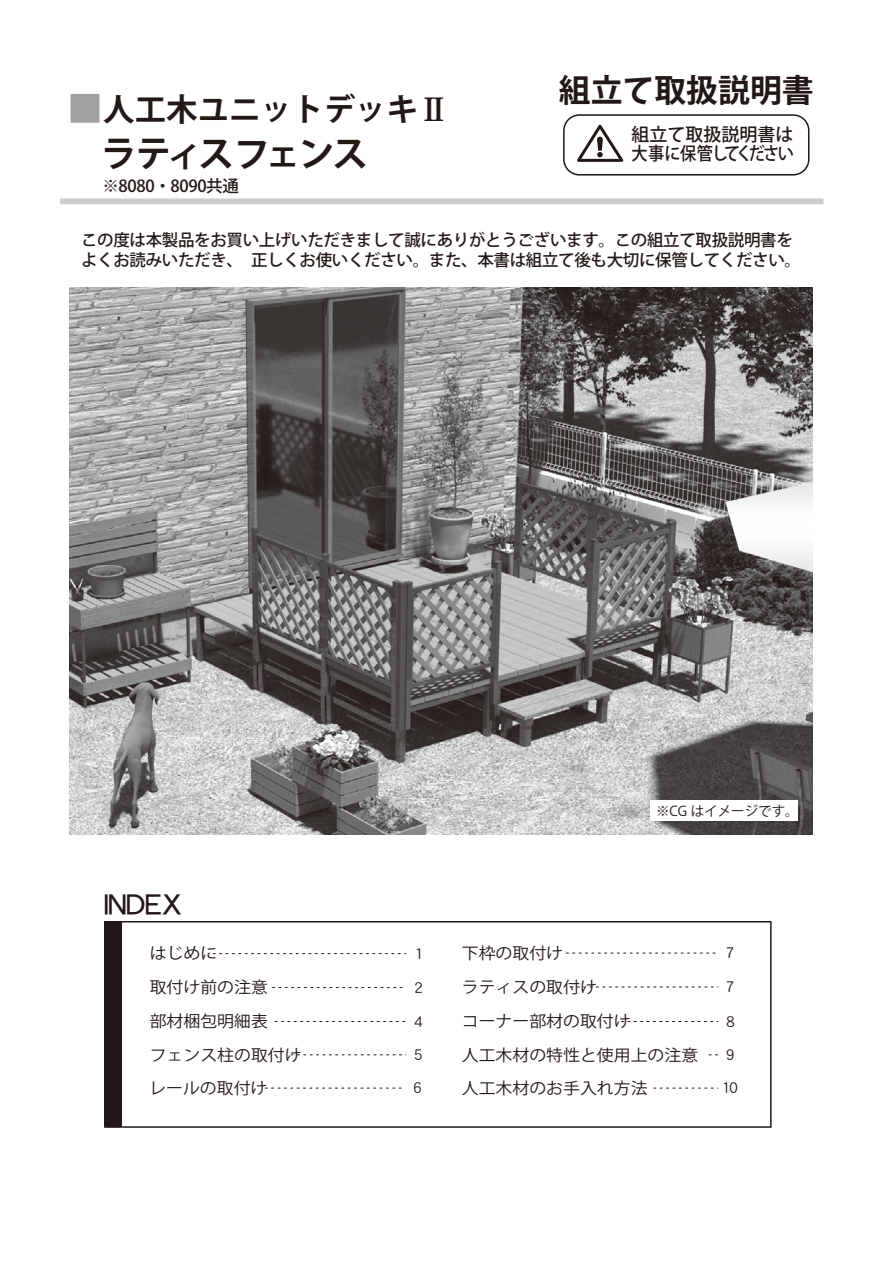
<style>
.page{position:relative;width:893px;height:1263px;background:#fff}
.page>*{position:absolute;margin:0;border:0;box-sizing:border-box;transform-origin:0 0}
.t1{font:700 36px "Koz Go Pr 6 N";letter-spacing:-.08em;color:#221815}
.t2{font:700 31.8px "Koz Go Pr 6 N";color:#221815}
.t3{font:700 31.5px "Koz Go Pr 6 N";color:#221815}
.t4{font:28.8px "DFHS Gothic W5 WING RKSJ H";color:#221815}
.t5{font:500 18px/19.5px "Koz Go Pr 6 N";color:#221815}
.t6{font:500 16.5px/19.8px "Koz Go Pr 6 N";letter-spacing:-.02em;color:#221815}
.t7{font:16.05px "Koz Go Pr 6 N";color:#221815;scale:1.05 1}
.t8{font:14.85px "DFHS Gothic W3 WING RKSJ H";color:#221815}
.t9{font:13.5px "Koz Go Pr 6 N";color:#221815}
.s1{font-size:36px;color:#9fa0a0}
.s2{font-family:"Koz Min Pr 6 N"}
</style>
<div class="page">
<img style="left:69px;top:288px;width:743px;height:546px">
<div style="left:60px;top:198px;width:763px;height:6px;background:#cccdcd"></div>
<div style="left:563px;top:114px;width:246px;height:62px;border:2px solid #221815;border-radius:16px"></div>
<div style="left:104px;top:922px;width:18px;height:205px;background:#221815"></div>
<div style="left:103px;top:921px;width:669px;height:207px;border:1px solid #221815"></div>
<svg style="left:213px;top:953px;width:193px;height:1px"></svg>
<svg style="left:272px;top:987px;width:131px;height:1px"></svg>
<svg style="left:275px;top:1021px;width:131px;height:1px"></svg>
<svg style="left:291px;top:1054px;width:115px;height:1px"></svg>
<svg style="left:265px;top:1088px;width:137px;height:1px"></svg>
<svg style="left:566px;top:953px;width:150px;height:1px"></svg>
<svg style="left:571px;top:986px;width:147px;height:1px"></svg>
<svg style="left:621px;top:1021px;width:97px;height:1px"></svg>
<svg style="left:654px;top:1088px;width:64px;height:1px"></svg>
<svg style="left:577px;top:124px;width:47px;height:38px"></svg>
<div style="left:650px;top:800px;width:147px;height:20px;background:#fff"></div>
<h3 class="t3" style="left:67px;top:91px;width:384px"><span class="s1">■</span>人工木ユニットデッキ<span class="s2">Ⅱ</span></h3>
<h1 class="t1" style="left:101px;top:134px;width:269px">ラティスフェンス</h1>
<p class="t6" style="left:102px;top:176px;width:138px">※8080・8090共通</p>
<h2 class="t2" style="left:559px;top:72px;width:256px">組立て取扱説明書</h2>
<p class="t5" style="left:632px;top:125px;width:164px">組立て取扱説明書は大事に保管してください</p>
<p class="t6" style="left:81px;top:230px;width:722px">この度は本製品をお買い上げいただきまして誠にありがとうございます。この組立て取扱説明書をよくお読みいただき、正しくお使いください。また、本書は組立て後も大切に保管してください。</p>
<h3 class="t4" style="left:104px;top:890px;width:79px">ＩＮＤＥＸ</h3>
<p class="t7" style="left:150px;top:944px;width:66px">はじめに</p>
<p class="t8" style="left:414px;top:946px;width:10px">1</p>
<p class="t7" style="left:150px;top:978px;width:114px">取付け前の注意</p>
<p class="t8" style="left:414px;top:980px;width:10px">2</p>
<p class="t7" style="left:150px;top:1012px;width:114px">部材梱包明細表</p>
<p class="t8" style="left:414px;top:1014px;width:10px">４</p>
<p class="t7" style="left:150px;top:1046px;width:146px">フェンス柱の取付け</p>
<p class="t8" style="left:414px;top:1047px;width:9px">５</p>
<p class="t7" style="left:149px;top:1079px;width:114px">レールの取付け</p>
<p class="t8" style="left:414px;top:1081px;width:9px">６</p>
<p class="t9" style="left:656px;top:803px;width:144px">※CG はイメージです。</p>
<p class="t7" style="left:462px;top:944px;width:98px">下枠の取付け</p>
<p class="t8" style="left:726px;top:946px;width:9px">７</p>
<p class="t7" style="left:462px;top:978px;width:130px">ラティスの取付け</p>
<p class="t8" style="left:726px;top:979px;width:9px">７</p>
<p class="t7" style="left:462px;top:1012px;width:162px">コーナー部材の取付け</p>
<p class="t8" style="left:726px;top:1014px;width:10px">８</p>
<p class="t7" style="left:462px;top:1046px;width:227px">人工木材の特性と使用上の注意</p>
<p class="t8" style="left:726px;top:1047px;width:9px">９</p>
<p class="t7" style="left:462px;top:1079px;width:178px">人工木材のお手入れ方法</p>
<p class="t8" style="left:722px;top:1081px;width:18px">10</p>
</div>
